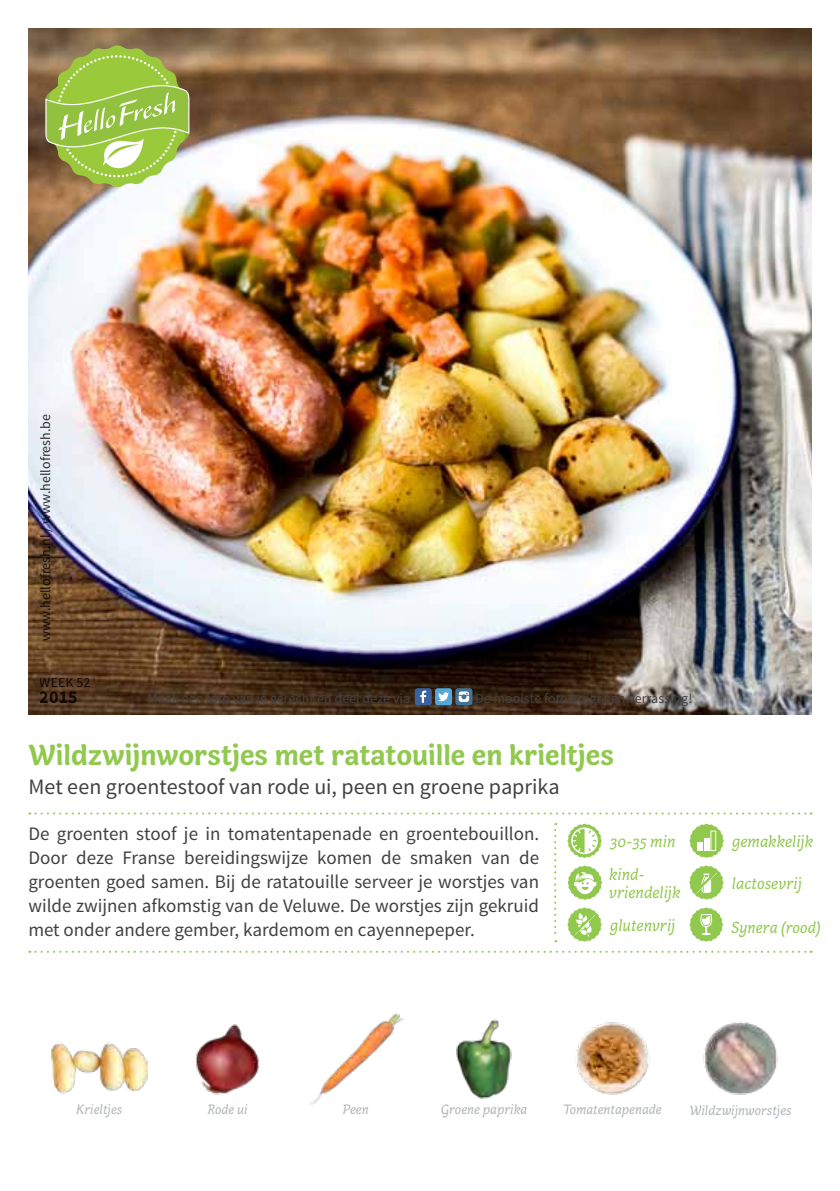
<style>
.page{position:relative;width:840px;height:1191px;background:#fff}
.page>*{position:absolute;margin:0;border:0;box-sizing:border-box;transform-origin:0 0}
.t1{font:700 30px "Capucine Basic";letter-spacing:-.005em;color:#91c84e}
.t2{font:22px "Source Sans Pro";color:#414042}
.t3{font:19px/24px "Source Sans Pro";color:#414042;text-align:justify}
.t4{font:700 18px "Source Sans Pro";color:#000}
.t5{font:italic 17px/18px "Capucine Basic";color:#91c84e}
.t6{font:italic 16.6px "Capucine Basic";color:#91c84e}
.t7{font:14px "Source Sans Pro";color:#414042}
.t8{font:italic 14px "Capucine Basic";color:#b1b4b6}
.t9{font:14px "Source Sans Pro";color:#000}
</style>
<div class="page">
<img style="left:28px;top:28px;width:783px;height:686px">
<svg style="left:45px;top:45px;width:144px;height:142px;background:#a4be5e"></svg>
<svg style="left:29px;top:812px;width:782px;height:2px"></svg>
<svg style="left:554px;top:823px;width:2px;height:119px"></svg>
<svg style="left:29px;top:950px;width:782px;height:2px"></svg>
<div style="left:414px;top:688px;width:17px;height:17px;background:#3b609e;border-radius:3px"></div>
<svg style="left:420px;top:690px;width:6px;height:13px"></svg>
<div style="left:455px;top:688px;width:17px;height:17px;background:#417499;border-radius:3px"></div>
<svg style="left:458px;top:691px;width:11px;height:11px"></svg>
<div style="left:435px;top:688px;width:17px;height:17px;background:#53a7dc;border-radius:3px"></div>
<svg style="left:438px;top:692px;width:11px;height:9px"></svg>
<img style="left:456px;top:1019px;width:56px;height:80px">
<img style="left:575px;top:1022px;width:75px;height:73px">
<img style="left:703px;top:1022px;width:75px;height:73px">
<img style="left:310px;top:1013px;width:93px;height:92px">
<img style="left:196px;top:1024px;width:63px;height:71px">
<img style="left:52px;top:1042px;width:95px;height:52px">
<svg style="left:689px;top:823px;width:34px;height:35px"></svg>
<svg style="left:567px;top:865px;width:34px;height:35px"></svg>
<svg style="left:567px;top:823px;width:34px;height:35px"></svg>
<svg style="left:689px;top:907px;width:33px;height:34px"></svg>
<svg style="left:567px;top:907px;width:34px;height:34px"></svg>
<svg style="left:689px;top:865px;width:34px;height:34px"></svg>
<p class="t9" style="left:37px;top:641px;width:228px;rotate:-90deg">www.hellofresh.nl / www.hellofresh.be</p>
<p class="t9" style="left:40px;top:674px;width:52px">WEEK 52</p>
<p class="t4" style="left:40px;top:685px;width:40px">2015</p>
<p class="t7" style="left:147px;top:690px;width:264px">Maak een foto van je gerecht en deel deze via</p>
<p class="t7" style="left:475px;top:690px;width:218px">De mooiste foto krijgt een verrassing!</p>
<h1 class="t1" style="left:28px;top:731px;width:586px">Wildzwijnworstjes met ratatouille en krieltjes</h1>
<p class="t2" style="left:28px;top:772px;width:532px">Met een groentestoof van rode ui, peen en groene paprika</p>
<p class="t3" style="left:28px;top:822px;width:512px">De groenten stoof je in tomatentapenade en groentebouillon.<br>Door deze Franse bereidingswijze komen de smaken van de groenten goed samen. Bij de ratatouille serveer je worstjes van wilde zwijnen afkomstig van de Veluwe. De worstjes zijn gekruid met onder andere gember, kardemom en cayennepeper.</p>
<p class="t5" style="left:609px;top:833px;width:67px">30-35 min</p>
<p class="t5" style="left:731px;top:833px;width:83px">gemakkelijk</p>
<p class="t5" style="left:609px;top:866px;width:73px">kind&shy;vriendelijk</p>
<p class="t6" style="left:730px;top:915px;width:91px">Synera (rood)</p>
<p class="t5" style="left:731px;top:875px;width:71px">lactosevrij</p>
<p class="t5" style="left:609px;top:917px;width:67px">glutenvrij</p>
<p class="t8" style="left:76px;top:1099px;width:48px">Krieltjes</p>
<p class="t8" style="left:689px;top:1100px;width:104px">Wildzwijnworstjes</p>
<p class="t8" style="left:207px;top:1099px;width:42px">Rode ui</p>
<p class="t8" style="left:343px;top:1099px;width:27px">Peen</p>
<p class="t8" style="left:440px;top:1099px;width:88px">Groene paprika</p>
<p class="t8" style="left:563px;top:1099px;width:100px">Tomatentapenade</p>
</div>
